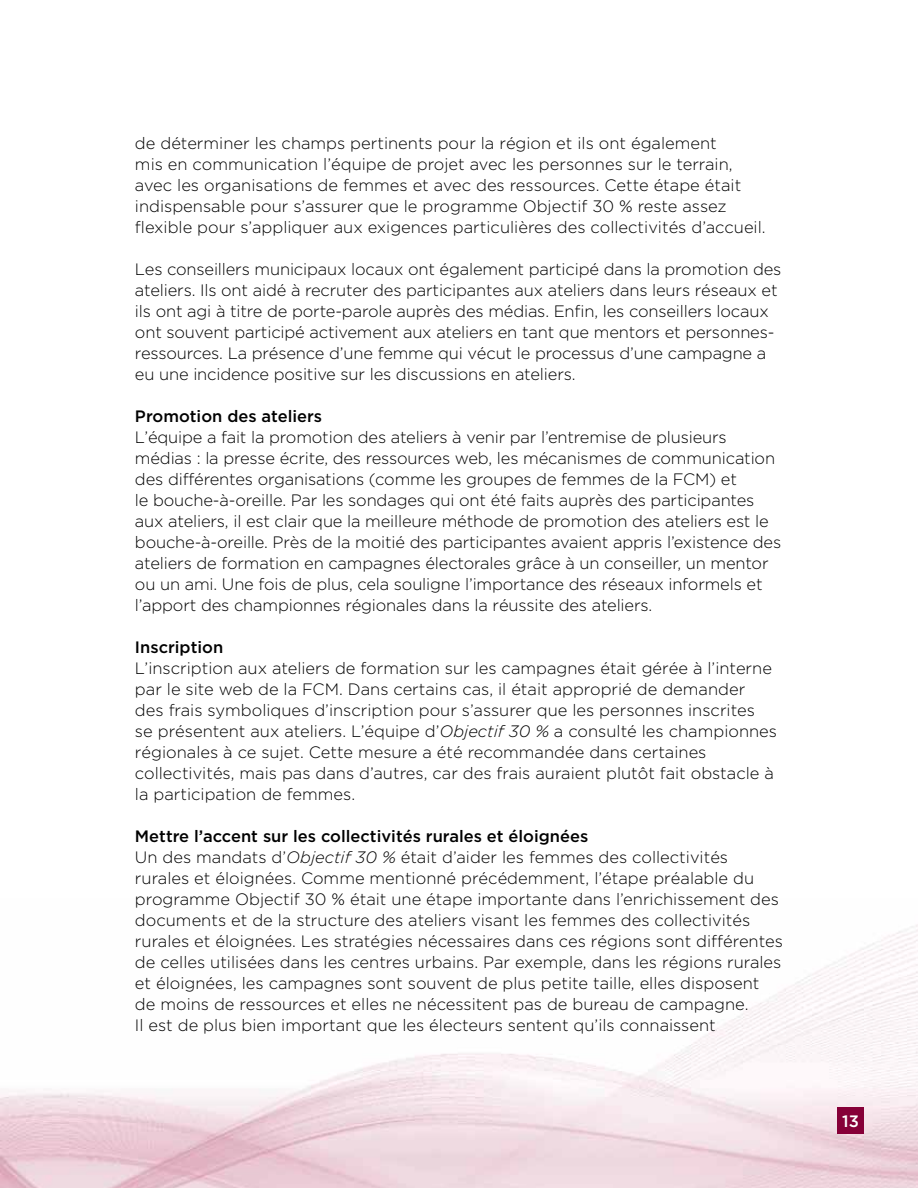
<style>
.page{position:relative;width:918px;height:1188px;background:#fff}
.page>*{position:absolute;margin:0;border:0;box-sizing:border-box;transform-origin:0 0}
.t1{font:300 16.5px/21px "Gotham";color:#000}
.t2{font:500 16.5px "Gotham";color:#000}
.t3{font:500 16.5px "Gotham";color:#fff}
.s1{font-style:italic}
.s2{font-weight:500}
</style>
<div class="page">
<div style="left:837px;top:1107px;width:27px;height:27px;background:#860038"></div>
<p class="t1" style="left:135px;top:132px;width:632px">de déterminer les champs pertinents pour la région et ils ont également<br>mis en communication l’équipe de projet avec les personnes sur le terrain, avec les organisations de femmes et avec des ressources. Cette étape était indispensable pour s’assurer que le programme Objectif 30 % reste assez flexible pour s’appliquer aux exigences particulières des collectivités d’accueil.</p>
<p class="t1" style="left:135px;top:258px;width:648px">Les conseillers municipaux locaux ont également participé dans la promotion des ateliers. Ils ont aidé à recruter des participantes aux ateliers dans leurs réseaux et ils ont agi à titre de porte-parole auprès des médias. Enfin, les conseillers locaux ont souvent participé activement aux ateliers en tant que mentors et personnes&shy;ressources. La présence d’une femme qui vécut le processus d’une campagne a eu une incidence positive sur les discussions en ateliers.</p>
<p class="t2" style="left:135px;top:407px;width:189px">Promotion des ateliers</p>
<p class="t1" style="left:135px;top:426px;width:648px">L’équipe a fait la promotion des ateliers à venir par l’entremise de plusieurs médias : la presse écrite, des ressources web, les mécanismes de communication des différentes organisations (comme les groupes de femmes de la FCM) et<br>le bouche-à-oreille. Par les sondages qui ont été faits auprès des participantes aux ateliers, il est clair que la meilleure méthode de promotion des ateliers est le bouche-à-oreille. Près de la moitié des participantes avaient appris l’existence des ateliers de formation en campagnes électorales grâce à un conseiller, un mentor ou un ami. Une fois de plus, cela souligne l’importance des réseaux informels et l’apport des championnes régionales dans la réussite des ateliers.</p>
<p class="t2" style="left:135px;top:638px;width:90px">Inscription</p>
<p class="t1" style="left:135px;top:657px;width:644px">L’inscription aux ateliers de formation sur les campagnes était gérée à l’interne par le site web de la FCM. Dans certains cas, il était approprié de demander des frais symboliques d’inscription pour s’assurer que les personnes inscrites<br>se présentent aux ateliers. L’équipe d’<span class="s1">Objectif 30 %</span> a consulté les championnes régionales à ce sujet. Cette mesure a été recommandée dans certaines collectivités, mais pas dans d’autres, car des frais auraient plutôt fait obstacle à la participation de femmes.</p>
<p class="t1" style="left:135px;top:825px;width:649px"><span class="s2">Mettre l’accent sur les collectivités rurales et éloignées<br></span>Un des mandats d’<span class="s1">Objectif 30 %</span> était d’aider les femmes des collectivités rurales et éloignées. Comme mentionné précédemment, l’étape préalable du programme Objectif 30 % était une étape importante dans l’enrichissement des documents et de la structure des ateliers visant les femmes des collectivités rurales et éloignées. Les stratégies nécessaires dans ces régions sont différentes de celles utilisées dans les centres urbains. Par exemple, dans les régions rurales et éloignées, les campagnes sont souvent de plus petite taille, elles disposent de moins de ressources et elles ne nécessitent pas de bureau de campagne.<br>Il est de plus bien important que les électeurs sentent qu’ils connaissent</p>
<p class="t3" style="left:842px;top:1112px;width:18px">13</p>
</div>
